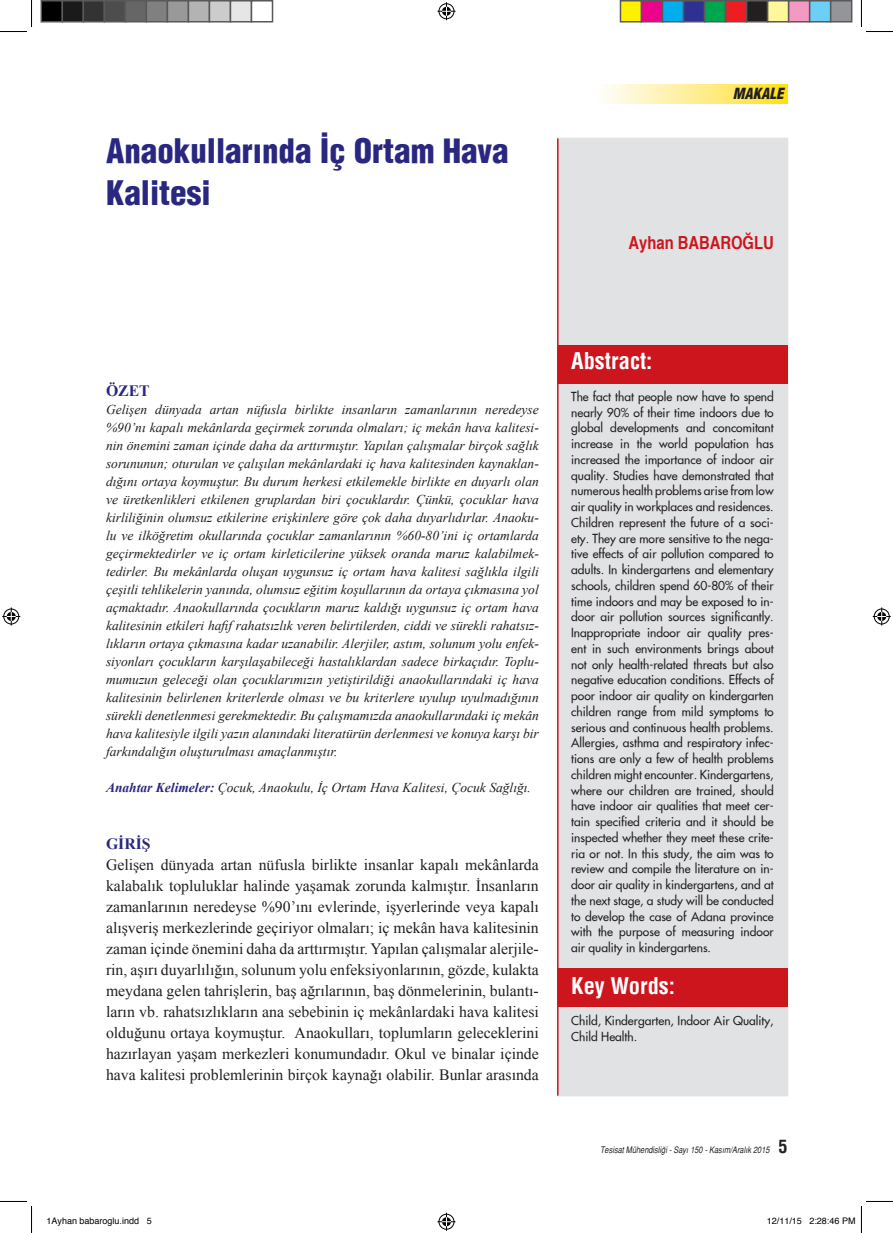
<style>
.page{position:relative;width:893px;height:1233px;background:#fff}
.page>*{position:absolute;margin:0;border:0;box-sizing:border-box;transform-origin:0 0}
.t1{font:900 condensed 33px/42px "Helvetica";color:#292780}
.t2{font:700 condensed 22.5px "Helvetica";color:#fff}
.t3{font:700 condensed 18px "Helvetica";color:#cd151d}
.t4{font:15.75px/21px "Times New Roman";color:#231f20;text-align:justify}
.t5{font:700 15.75px "Times New Roman";color:#292780}
.t6{font:italic 900 condensed 15px "Helvetica";color:#231f20}
.t7{font:italic 13.5px/18px "Times New Roman";color:#231f20;text-align:justify}
.t8{font:12px/15.8px "Futura";color:#231f20;text-align:justify}
.t9{font:italic 9px "Helvetica Narrow";color:#231f20}
.t10{font:9px "Helvetica";color:#000}
.s1{font-weight:700;color:#292780}
.s2{font-family:"Helvetica";font-weight:700;font-style:normal;font-stretch:condensed;font-size:18px}
</style>
<div class="page">
<div style="left:556px;top:138px;width:232px;height:958px;background:#e1e2e4;border:2px solid #e1e2e4"></div>
<div style="left:557px;top:345px;width:230px;height:38px;background:#cd151d"></div>
<div style="left:557px;top:968px;width:230px;height:38px;background:#cd151d"></div>
<hr style="left:557px;top:138px;width:1px;height:957px;background:#cd151d">
<svg style="left:605px;top:84px;width:181px;height:19px"></svg>
<svg style="left:0;top:0;width:32px;height:32px"></svg>
<svg style="left:0;top:1201px;width:32px;height:31px"></svg>
<svg style="left:860px;top:0;width:32px;height:32px"></svg>
<svg style="left:437px;top:2px;width:18px;height:18px"></svg>
<svg style="left:437px;top:1212px;width:18px;height:18px"></svg>
<svg style="left:2px;top:607px;width:18px;height:18px"></svg>
<svg style="left:872px;top:607px;width:18px;height:18px"></svg>
<div style="left:41px;top:1px;width:21px;height:21px;background:#000"></div>
<div style="left:40px;top:0;width:23px;height:23px;border:2px solid #595959"></div>
<div style="left:62px;top:1px;width:21px;height:21px;background:#1a1a1a"></div>
<div style="left:62px;top:0;width:22px;height:23px;border:2px solid #595959"></div>
<div style="left:83px;top:1px;width:21px;height:21px;background:#333"></div>
<div style="left:82px;top:0;width:23px;height:23px;border:2px solid #595959"></div>
<div style="left:104px;top:1px;width:21px;height:21px;background:#4d4d4d"></div>
<div style="left:104px;top:0;width:22px;height:23px;border:2px solid #595959"></div>
<div style="left:125px;top:1px;width:21px;height:21px;background:#666"></div>
<div style="left:124px;top:0;width:23px;height:23px;border:2px solid #595959"></div>
<div style="left:146px;top:1px;width:21px;height:21px;background:#808080"></div>
<div style="left:146px;top:0;width:22px;height:23px;border:2px solid #595959"></div>
<div style="left:167px;top:1px;width:21px;height:21px;background:#999"></div>
<div style="left:166px;top:0;width:23px;height:23px;border:2px solid #595959"></div>
<div style="left:188px;top:1px;width:21px;height:21px;background:#b3b3b3"></div>
<div style="left:188px;top:0;width:22px;height:23px;border:2px solid #595959"></div>
<div style="left:209px;top:1px;width:21px;height:21px;background:#ccc"></div>
<div style="left:208px;top:0;width:23px;height:23px;border:2px solid #595959"></div>
<div style="left:230px;top:1px;width:21px;height:21px;background:#e6e6e6"></div>
<div style="left:230px;top:0;width:22px;height:23px;border:2px solid #595959"></div>
<div style="left:250px;top:0;width:23px;height:23px;border:2px solid #595959"></div>
<div style="left:620px;top:1px;width:21px;height:21px;background:#fff101"></div>
<div style="left:619px;top:0;width:23px;height:23px;border:2px solid #595959"></div>
<div style="left:641px;top:1px;width:21px;height:21px;background:#ed028c"></div>
<div style="left:640px;top:0;width:23px;height:23px;border:2px solid #595959"></div>
<div style="left:662px;top:1px;width:21px;height:21px;background:#00aeef"></div>
<div style="left:661px;top:0;width:23px;height:23px;border:2px solid #595959"></div>
<div style="left:683px;top:1px;width:21px;height:21px;background:#2e3092"></div>
<div style="left:682px;top:0;width:23px;height:23px;border:2px solid #595959"></div>
<div style="left:704px;top:1px;width:21px;height:21px;background:#00a54f"></div>
<div style="left:703px;top:0;width:23px;height:23px;border:2px solid #595959"></div>
<div style="left:725px;top:1px;width:21px;height:21px;background:#ee1d23"></div>
<div style="left:724px;top:0;width:23px;height:23px;border:2px solid #595959"></div>
<div style="left:746px;top:1px;width:21px;height:21px;background:#231f20"></div>
<div style="left:745px;top:0;width:23px;height:23px;border:2px solid #595959"></div>
<div style="left:767px;top:1px;width:21px;height:21px;background:#fff79a"></div>
<div style="left:766px;top:0;width:23px;height:23px;border:2px solid #595959"></div>
<div style="left:788px;top:1px;width:21px;height:21px;background:#f499c2"></div>
<div style="left:787px;top:0;width:23px;height:23px;border:2px solid #595959"></div>
<div style="left:809px;top:1px;width:21px;height:21px;background:#6bcff6"></div>
<div style="left:808px;top:0;width:23px;height:23px;border:2px solid #595959"></div>
<div style="left:830px;top:1px;width:21px;height:21px;background:#939598"></div>
<div style="left:829px;top:0;width:23px;height:23px;border:2px solid #595959"></div>
<svg style="left:860px;top:1201px;width:32px;height:31px"></svg>
<h1 class="t1" style="left:106px;top:129px;width:404px">Anaokullarında İç Ortam Hava<br>Kalitesi</h1>
<p class="t6" style="left:732px;top:84px;width:52px">MAKALE</p>
<h3 class="t3" style="left:628px;top:231px;width:147px">Ayhan BABAROĞLU</h3>
<p class="t5" style="left:106px;top:379px;width:45px">ÖZET</p>
<p class="t7" style="left:106px;top:400px;width:434px">Gelişen dünyada artan nüfusla birlikte insanların zamanlarının neredeyse %90’nı kapalı mekânlarda geçirmek zorunda olmaları; iç mekân hava kalitesi&shy;nin önemini zaman içinde daha da arttırmıştır. Yapılan çalışmalar birçok sağlık sorununun; oturulan ve çalışılan mekânlardaki iç hava kalitesinden kaynaklan&shy;dığını ortaya koymuştur. Bu durum herkesi etkilemekle birlikte en duyarlı olan ve üretkenlikleri etkilenen gruplardan biri çocuklardır. Çünkü, çocuklar hava kirliliğinin olumsuz etkilerine erişkinlere göre çok daha duyarlıdırlar. Anaoku&shy;lu ve ilköğretim okullarında çocuklar zamanlarının %60-80’ini iç ortamlarda geçirmektedirler ve iç ortam kirleticilerine yüksek oranda maruz kalabilmek&shy;tedirler. Bu mekânlarda oluşan uygunsuz iç ortam hava kalitesi sağlıkla ilgili çeşitli tehlikelerin yanında, olumsuz eğitim koşullarının da ortaya çıkmasına yol açmaktadır. Anaokullarında çocukların maruz kaldığı uygunsuz iç ortam hava kalitesinin etkileri hafif rahatsızlık veren belirtilerden, ciddi ve sürekli rahatsız&shy;lıkların ortaya çıkmasına kadar uzanabilir. Alerjiler, astım, solunum yolu enfek&shy;siyonları çocukların karşılaşabileceği hastalıklardan sadece birkaçıdır. Toplu&shy;mumuzun geleceği olan çocuklarımızın yetiştirildiği anaokullarındaki iç hava kalitesinin belirlenen kriterlerde olması ve bu kriterlere uyulup uyulmadığının sürekli denetlenmesi gerekmektedir. Bu çalışmamızda anaokullarındaki iç mekân hava kalitesiyle ilgili yazın alanındaki literatürün derlenmesi ve konuya karşı bir farkındalığın oluşturulması amaçlanmıştır.</p>
<p class="t7" style="left:106px;top:777px;width:426px"><span class="s1">Anahtar Kelimeler:</span> Çocuk, Anaokulu, İç Ortam Hava Kalitesi, Çocuk Sağlığı.</p>
<p class="t5" style="left:106px;top:832px;width:46px">GİRİŞ</p>
<p class="t4" style="left:106px;top:853px;width:434px">Gelişen dünyada artan nüfusla birlikte insanlar kapalı mekânlarda kalabalık topluluklar halinde yaşamak zorunda kalmıştır. İnsanların zamanlarının neredeyse %90’ını evlerinde, işyerlerinde veya kapalı alışveriş merkezlerinde geçiriyor olmaları; iç mekân hava kalitesinin zaman içinde önemini daha da arttırmıştır. Yapılan çalışmalar alerjile&shy;rin, aşırı duyarlılığın, solunum yolu enfeksiyonlarının, gözde, kulakta meydana gelen tahrişlerin, baş ağrılarının, baş dönmelerinin, bulantı&shy;ların vb. rahatsızlıkların ana sebebinin iç mekânlardaki hava kalitesi olduğunu ortaya koymuştur. Anaokulları, toplumların geleceklerini hazırlayan yaşam merkezleri konumundadır. Okul ve binalar içinde hava kalitesi problemlerinin birçok kaynağı olabilir. Bunlar arasında</p>
<h2 class="t2" style="left:571px;top:347px;width:83px">Abstract:</h2>
<p class="t8" style="left:571px;top:388px;width:204px">The fact that people now have to spend nearly 90% of their time indoors due to global developments and concomitant increase in the world population has increased the importance of indoor air quality. Studies have demonstrated that numerous health problems arise from low air quality in workplaces and residences.<br>Children represent the future of a soci&shy;ety. They are more sensitive to the nega&shy;tive effects of air pollution compared to adults. In kindergartens and elementary schools, children spend 60-80% of their time indoors and may be exposed to in&shy;door air pollution sources significantly.<br>Inappropriate indoor air quality pres&shy;ent in such environments brings about not only health-related threats but also negative education conditions. Effects of poor indoor air quality on kindergarten children range from mild symptoms to serious and continuous health problems.<br>Allergies, asthma and respiratory infec&shy;tions are only a few of health problems children might encounter. Kindergartens, where our children are trained, should have indoor air qualities that meet cer&shy;tain specified criteria and it should be inspected whether they meet these crite&shy;ria or not. In this study, the aim was to review and compile the literature on in&shy;door air quality in kindergartens, and at the next stage, a study will be conducted to develop the case of Adana province with the purpose of measuring indoor air quality in kindergartens.</p>
<h2 class="t2" style="left:571px;top:971px;width:105px">Key Words:</h2>
<p class="t8" style="left:571px;top:1012px;width:204px">Child, Kindergarten, Indoor Air Quality,<br>Child Health.</p>
<p class="t9" style="left:599px;top:1144px;width:189px">Tesisat Mühendisliği - Sayı 150 - Kasım/Aralık 2015 <span class="s2">5</span></p>
<p class="t10" style="left:46px;top:1212px;width:107px">1Ayhan babaroglu.indd 5</p>
<p class="t10" style="left:766px;top:1212px;width:90px">12/11/15 2:28:46 PM</p>
</div>
